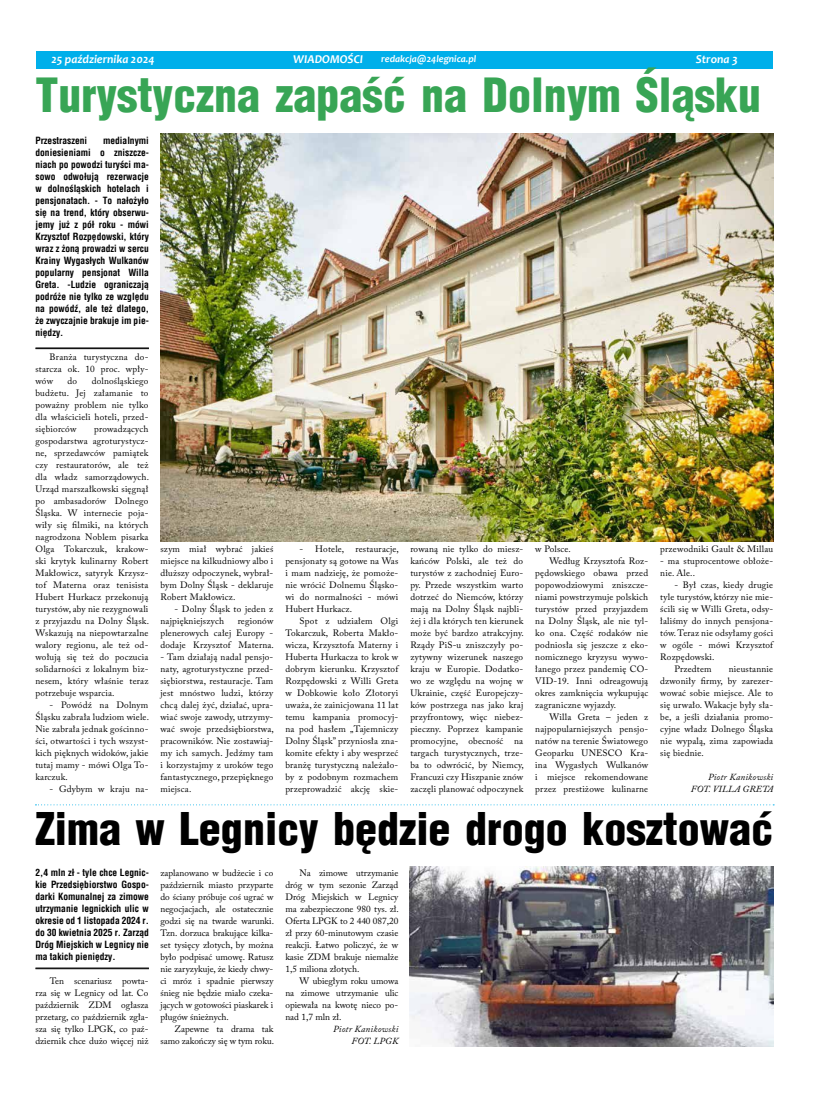
<style>
.page{position:relative;width:820px;height:1106px;background:#fff}
.page>*{position:absolute;margin:0;border:0;box-sizing:border-box;transform-origin:0 0}
.t1{font:900 46px "Switzerland Cond";color:#38a555}
.t2{font:900 44px "Switzerland Cond";color:#000}
.t3{font:italic 700 12px "Candara";color:#fff}
.t4{font:italic 700 10px "Candara";color:#fff}
.t5{font:700 9.5px/12px "Switzerland Condensed";color:#000;text-align:justify}
.t6{font:9.2px/12px "Adobe Caslon Pro";letter-spacing:.02em;color:#000;text-align:justify}
.t7{font:italic 9.2px/12px "Adobe Caslon Pro";letter-spacing:.02em;color:#000;text-align:right}
.t8{font:9.2px/12px "Adobe Caslon Pro";color:#000;text-align:right}
</style>
<div class="page">
<div style="left:36px;top:52px;width:736px;height:17px;background:#00afea"></div>
<hr style="left:35px;top:348px;width:114px;height:1px;background:#000">
<hr style="left:35px;top:967px;width:114px;height:1px;background:#000">
<hr style="left:35px;top:968px;width:114px;height:1px;background:#000">
<svg style="left:35px;top:804px;width:738px;height:1px"></svg>
<img style="left:160px;top:133px;width:612px;height:408px">
<img style="left:410px;top:867px;width:362px;height:179px">
<h3 class="t3" style="left:51px;top:52px;width:105px">25 października 2024</h3>
<h3 class="t3" style="left:293px;top:52px;width:71px">WIADOMOŚCI</h3>
<p class="t4" style="left:381px;top:52px;width:97px">redakcja@24legnica.pl</p>
<h3 class="t3" style="left:695px;top:51px;width:43px">Strona 3</h3>
<h1 class="t1" style="left:35px;top:66px;width:727px">Turystyczna zapaść na Dolnym Śląsku</h1>
<p class="t5" style="left:35px;top:135px;width:115px;text-indent:68px">medialnymi doniesieniami o zniszcze&shy;niach po powodzi turyści ma&shy;sowo odwołują rezerwacje w dolnośląskich hotelach i pensjonatach. - To nałożyło się na trend, który obserwu&shy;jemy już z pół roku - mówi Krzysztof Rozpędowski, który wraz z żoną prowadzi w sercu Krainy Wygasłych Wulkanów popularny pensjonat Willa Greta. -Ludzie ograniczają podróże nie tylko ze względu na powódź, ale też dlatego, że zwyczajnie brakuje im pie&shy;niędzy.</p>
<p class="t5" style="left:35px;top:135px;width:53px">Przestraszeni</p>
<p class="t6" style="left:35px;top:351px;width:114px;text-indent:14px">Branża turystyczna do&shy;starcza ok. 10 proc. wpły&shy;wów</p>
<p class="t6" style="left:35px;top:375px;width:114px;text-indent:56px">dolnośląskiego budżetu. Jej załamanie to poważny problem nie tylko dla właścicieli hoteli, przed&shy;siębiorców</p>
<p class="t6" style="left:67px;top:375px;width:11px">do</p>
<p class="t6" style="left:35px;top:423px;width:115px;text-indent:59px">prowadzących gospodarstwa agroturystycz&shy;ne, sprzedawców pamiątek czy restauratorów, ale też dla władz samorządowych.<br>Urząd marszałkowski sięgnął po ambasadorów Dolnego Śląska. W internecie poja&shy;wiły się filmiki, na których nagrodzona Noblem pisarka Olga Tokarczuk, krakow&shy;ski krytyk kulinarny Robert Makłowicz, satyryk Krzysz&shy;tof Materna oraz tenisista Hubert Hurkacz przekonują turystów, aby nie rezygnowali z przyjazdu na Dolny Śląsk.<br>Wskazują na niepowtarzalne walory regionu, ale też od&shy;wołują się też do poczucia solidarności z lokalnym biz&shy;nesem, który właśnie teraz potrzebuje wsparcia.</p>
<p class="t6" style="left:35px;top:699px;width:115px;text-indent:14px">- Powódź na Dolnym Śląsku zabrała ludziom wiele.<br>Nie zabrała jednak gościnno&shy;ści, otwartości i tych wszyst&shy;kich pięknych widoków, jakie tutaj mamy - mówi Olga To&shy;karczuk.</p>
<p class="t6" style="left:50px;top:783px;width:100px">- Gdybym w kraju na-</p>
<p class="t6" style="left:160px;top:543px;width:114px">szym miał wybrać jakieś miejsce na kilkudniowy albo i dłuższy odpoczynek, wybrał&shy;bym Dolny Śląsk - deklaruje Robert Makłowicz.</p>
<p class="t6" style="left:160px;top:603px;width:114px;text-indent:14px">- Dolny Śląsk to jeden z najpiękniejszych</p>
<p class="t6" style="left:160px;top:615px;width:115px;text-indent:77px">regionów plenerowych całej Europy - dodaje Krzysztof Materna.</p>
<p class="t6" style="left:160px;top:651px;width:115px">- Tam działają nadal pensjo&shy;naty, agroturystyczne przed&shy;siębiorstwa, restauracje. Tam jest mnóstwo ludzi, którzy chcą dalej żyć, działać, upra&shy;wiać swoje zawody, utrzymy&shy;wać swoje przedsiębiorstwa, pracowników. Nie zostawiaj&shy;my ich samych. Jedźmy tam i korzystajmy z uroków tego fantastycznego, przepięknego miejsca.</p>
<p class="t6" style="left:285px;top:543px;width:115px;text-indent:14px">- Hotele, restauracje, pensjonaty są gotowe na Was i mam nadzieję, że pomoże&shy;nie wrócić Dolnemu Śląsko&shy;wi do normalności - mówi Hubert Hurkacz.</p>
<p class="t6" style="left:285px;top:615px;width:114px;text-indent:14px">Spot z udziałem Olgi Tokarczuk, Roberta Makło&shy;wicza, Krzysztofa Materny i Huberta Hurkacza to krok w dobrym kierunku. Krzysztof Rozpędowski z Willi Greta w Dobkowie koło Złotoryi uważa, że zainicjowana 11 lat temu kampania promocyj&shy;na pod hasłem „Tajemniczy Dolny Śląsk” przyniosła zna&shy;komite efekty i aby wesprzeć branżę turystyczną należało&shy;by z podobnym rozmachem przeprowadzić akcję skie-</p>
<p class="t6" style="left:410px;top:543px;width:115px">rowaną nie tylko do miesz&shy;kańców Polski, ale też do turystów z zachodniej Euro&shy;py. Przede wszystkim warto dotrzeć do Niemców, którzy mają na Dolny Śląsk najbli&shy;żej i dla których ten kierunek może być bardzo atrakcyjny.<br>Rządy PiS-u zniszczyły po&shy;zytywny wizerunek naszego kraju w Europie. Dodatko&shy;wo ze względu na wojnę w Ukrainie, część Europejczy&shy;ków postrzega nas jako kraj przyfrontowy, więc niebez&shy;pieczny. Poprzez kampanie promocyjne, obecność na targach turystycznych, trze&shy;ba to odwrócić, by Niemcy, Francuzi czy Hiszpanie znów zaczęli planować odpoczynek</p>
<p class="t6" style="left:535px;top:543px;width:37px">w Polsce.</p>
<p class="t6" style="left:549px;top:555px;width:100px">Według Krzysztofa Roz-</p>
<p class="t6" style="left:535px;top:567px;width:114px">pędowskiego obawa przed</p>
<p class="t6" style="left:535px;top:579px;width:114px">popowodziowymi zniszcze-</p>
<p class="t6" style="left:535px;top:591px;width:114px">niami powstrzymuje polskich</p>
<p class="t6" style="left:535px;top:603px;width:114px">turystów przed przyjazdem</p>
<p class="t6" style="left:535px;top:615px;width:114px">na Dolny Śląsk, ale nie tyl-</p>
<p class="t6" style="left:535px;top:627px;width:114px">ko ona. Część rodaków nie</p>
<p class="t6" style="left:535px;top:639px;width:114px">podniosła się jeszcze z eko-</p>
<p class="t6" style="left:535px;top:651px;width:114px">nomicznego kryzysu wywo-</p>
<p class="t6" style="left:535px;top:663px;width:114px">łanego przez pandemię CO-</p>
<p class="t6" style="left:535px;top:675px;width:114px">VID-19. Inni odreagowują</p>
<p class="t6" style="left:535px;top:687px;width:114px">okres zamknięcia wykupując</p>
<p class="t6" style="left:535px;top:699px;width:82px">zagraniczne wyjazdy.</p>
<p class="t6" style="left:549px;top:711px;width:100px">Willa Greta – jeden z</p>
<p class="t6" style="left:535px;top:723px;width:114px">najpopularniejszych pensjo-</p>
<p class="t6" style="left:535px;top:735px;width:114px">natów na terenie Światowego</p>
<p class="t6" style="left:535px;top:747px;width:114px">Geoparku UNESCO Kra-</p>
<p class="t6" style="left:535px;top:759px;width:114px">ina Wygasłych Wulkanów</p>
<p class="t6" style="left:535px;top:771px;width:114px">i miejsce rekomendowane</p>
<p class="t6" style="left:535px;top:783px;width:114px">przez prestiżowe kulinarne</p>
<p class="t6" style="left:660px;top:543px;width:114px">przewodniki Gault &amp; Millau</p>
<p class="t6" style="left:660px;top:555px;width:114px">- ma stuprocentowe obłoże&shy;nie. Ale..</p>
<p class="t6" style="left:674px;top:578px;width:100px">- Był czas, kiedy drugie</p>
<p class="t6" style="left:660px;top:590px;width:114px">tyle turystów, którzy nie mie-</p>
<p class="t6" style="left:660px;top:602px;width:114px">ścili się w Willi Greta, odsy-</p>
<p class="t6" style="left:660px;top:614px;width:114px">łaliśmy do innych pensjona-</p>
<p class="t6" style="left:660px;top:626px;width:114px">tów. Teraz nie odsyłamy gości</p>
<p class="t6" style="left:660px;top:638px;width:114px">w ogóle - mówi Krzysztof</p>
<p class="t6" style="left:660px;top:650px;width:56px">Rozpędowski.</p>
<p class="t6" style="left:674px;top:662px;width:39px">Przedtem</p>
<p class="t6" style="left:660px;top:662px;width:114px;text-indent:69px">nieustannie dzwoniły firmy, by zarezer&shy;wować sobie miejsce. Ale to się urwało. Wakacje były sła&shy;be, a jeśli działania promo&shy;cyjne władz Dolnego Śląska nie wypalą, zima zapowiada się biednie.</p>
<p class="t7" style="left:690px;top:770px;width:84px">Piotr Kanikowski<br>FOT. VILLA GRETA</p>
<h2 class="t2" style="left:35px;top:801px;width:739px">Zima w Legnicy będzie drogo kosztować</h2>
<p class="t5" style="left:35px;top:866px;width:115px">2,4 mln zł - tyle chce Legnic&shy;kie Przedsiębiorstwo Gospo&shy;darki Komunalnej za zimowe utrzymanie legnickich ulic w okresie od 1 listopada 2024 r. do 30 kwietnia 2025 r. Zarząd Dróg Miejskich w Legnicy nie ma takich pieniędzy.</p>
<p class="t6" style="left:35px;top:974px;width:114px;text-indent:14px">Ten scenariusz powta&shy;rza się w Legnicy od lat. Co październik ZDM ogłasza przetarg, co październik zgła&shy;sza się tylko LPGK, co paź&shy;dziernik chce dużo więcej niż</p>
<p class="t6" style="left:160px;top:866px;width:115px">zaplanowano w budżecie i co październik miasto przyparte do ściany próbuje coś ugrać w negocjacjach, ale ostatecznie godzi się na twarde warunki.<br>Tzn. dorzuca brakujące kilka&shy;set tysięcy złotych, by można było podpisać umowę. Ratusz nie zaryzykuje, że kiedy chwy&shy;ci mróz i spadnie pierwszy śnieg nie będzie miało czeka&shy;jących w gotowości piaskarek i pługów śnieżnych.</p>
<p class="t8" style="left:160px;top:1022px;width:115px">Zapewne ta drama tak samo zakończy się w tym roku.</p>
<p class="t6" style="left:285px;top:866px;width:115px;text-indent:14px">Na zimowe utrzymanie dróg w tym sezonie Zarząd Dróg Miejskich w Legnicy ma zabezpieczone 980 tys. zł.<br>Oferta LPGK to 2 440 087,20 zł przy 60-minutowym czasie reakcji. Łatwo policzyć, że w kasie ZDM brakuje niemalże 1,5 miliona złotych.</p>
<p class="t6" style="left:285px;top:974px;width:114px;text-indent:14px">W ubiegłym roku umowa na zimowe utrzymanie ulic opiewała na kwotę nieco po&shy;nad 1,7 mln zł.</p>
<p class="t7" style="left:333px;top:1022px;width:67px">Piotr Kanikowski<br>FOT. LPGK</p>
</div>
